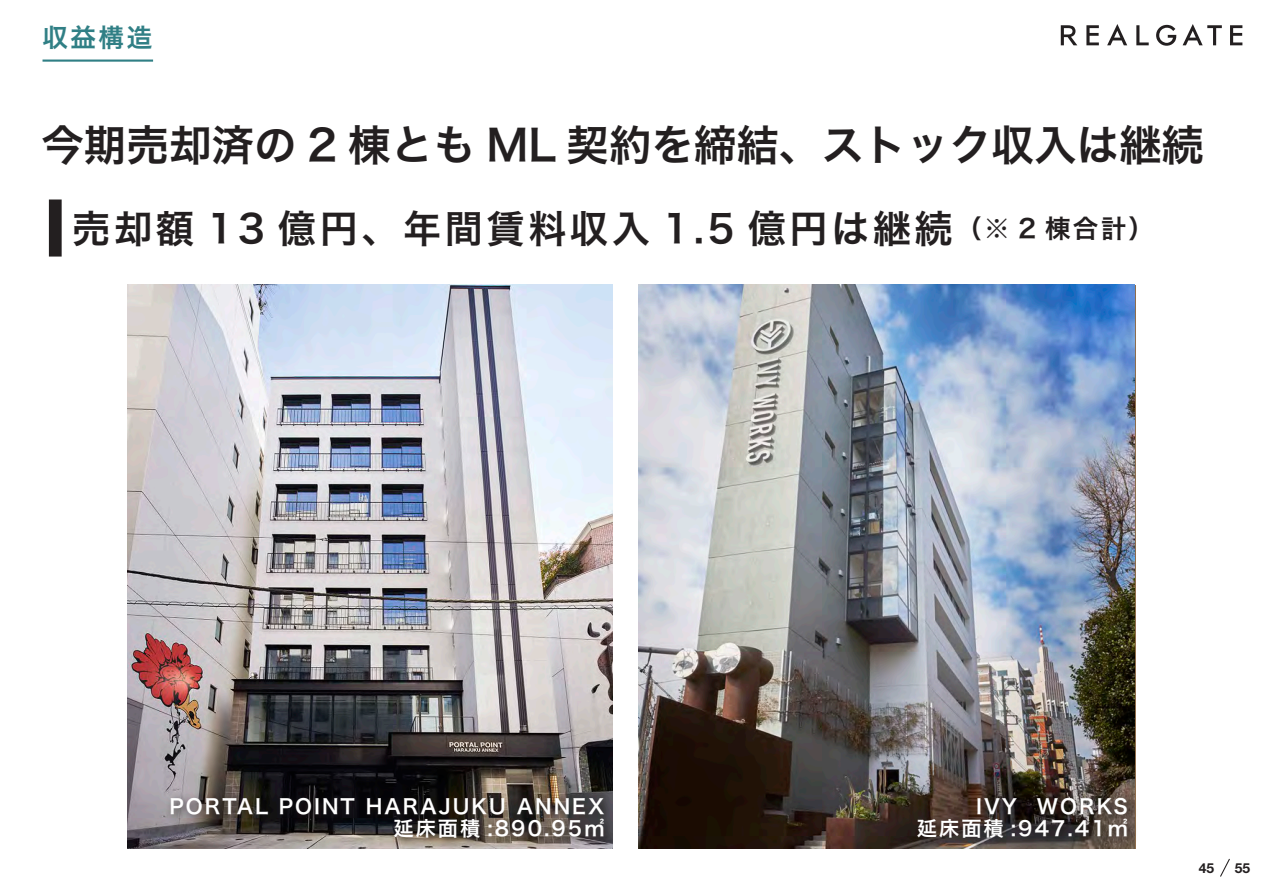
<style>
.page{position:relative;width:1263px;height:893px;background:#fff}
.page>*{position:absolute;margin:0;border:0;box-sizing:border-box;transform-origin:0 0}
.t1{font:42.45px "Hira Kaku Pro W6";color:#231f20}
.t2{font:38.25px "Hira Kaku Pro W6";letter-spacing:.09em;color:#231f20}
.t3{font:25.5px "Hira Kaku Pro W6";color:#231f20}
.t4{font:25.5px "Hira Kaku Pro W6";color:#307f85}
.t5{font:20.25px/22.4px "Hira Kaku Pro W6";letter-spacing:.1em;color:#fff}
.t6{font:700 13.8px "Helvetica Neue LT Pro";color:#231f20}
</style>
<div class="page">
<svg style="left:1061px;top:25px;width:16px;height:20px"></svg>
<svg style="left:1086px;top:25px;width:13px;height:20px"></svg>
<svg style="left:1107px;top:24px;width:20px;height:21px"></svg>
<svg style="left:1136px;top:25px;width:13px;height:20px"></svg>
<svg style="left:1156px;top:25px;width:20px;height:21px"></svg>
<svg style="left:1182px;top:24px;width:40px;height:21px"></svg>
<svg style="left:1230px;top:25px;width:12px;height:20px"></svg>
<svg style="left:1220px;top:858px;width:10px;height:19px"></svg>
<hr style="left:43px;top:60px;width:110px;height:2px;background:#307f85">
<div style="left:49px;top:199px;width:13px;height:58px;background:#231f20"></div>
<img style="left:128px;top:285px;width:484px;height:563px">
<img style="left:638px;top:285px;width:497px;height:563px">
<div style="left:166px;top:793px;width:449px;height:56px;background:#231f20;opacity:.75"></div>
<div style="left:913px;top:793px;width:225px;height:56px;background:#231f20;opacity:.75"></div>
<p class="t4" style="left:43px;top:15px;width:111px">収益構造</p>
<h1 class="t1" style="left:41px;top:106px;width:1164px">今期売却済の 2 棟とも ML 契約を締結、ストック収入は継続</h1>
<h2 class="t2" style="left:72px;top:194px;width:882px">売却額 13 億円、年間賃料収入 1.5 億円は継続</h2>
<p class="t3" style="left:956px;top:205px;width:199px">（※ 2 棟合計(</p>
<p class="t5" style="left:170px;top:794px;width:100px">PORTAL</p>
<p class="t5" style="left:279px;top:794px;width:78px">POINT</p>
<p class="t5" style="left:366px;top:794px;width:142px">HARAJUKU</p>
<p class="t5" style="left:517px;top:794px;width:89px">ANNEX</p>
<p class="t5" style="left:393px;top:817px;width:213px">延床面積 :890.95㎡</p>
<p class="t5" style="left:1037px;top:794px;width:93px">WORKS</p>
<p class="t5" style="left:917px;top:794px;width:213px;text-indent:59px">IVY<br>延床面積 :947.41㎡</p>
<p class="t6" style="left:1199px;top:860px;width:17px">45</p>
<p class="t6" style="left:1235px;top:860px;width:17px">55</p>
</div>
